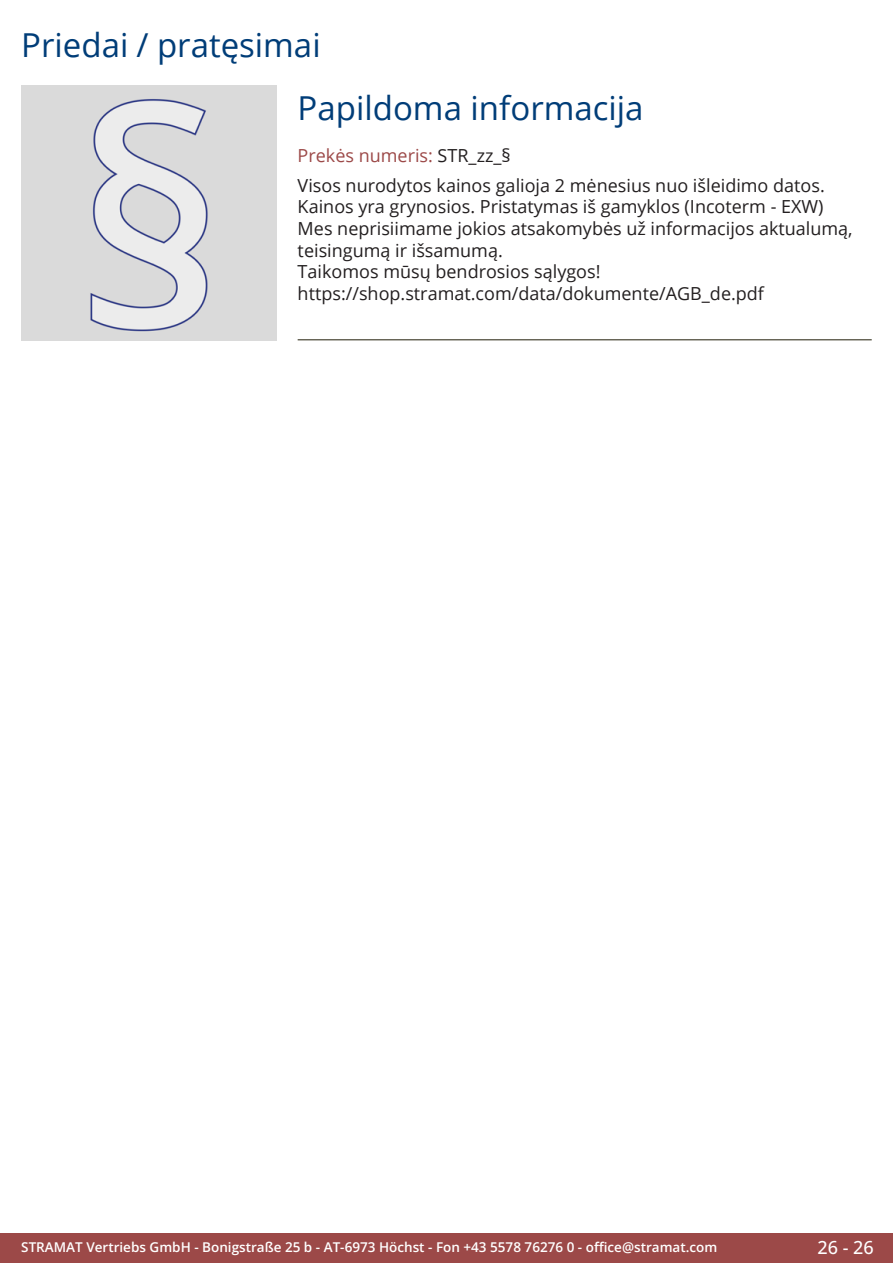
<style>
.page{position:relative;width:893px;height:1263px;background:#fff}
.page>*{position:absolute;margin:0;border:0;box-sizing:border-box;transform-origin:0 0}
.Produkttitel{font:33px "Open Sans";color:#003d78}
.RastTitel{font:33px "Open Sans";color:#003d78}
.Beschreibung_Text{font:18px/21.6px "Open Sans";color:#231f20}
.TechDaten_Überschrif{font:18px "Open Sans";color:#9c4948}
.t1{font:500 18px "Open Sans";color:#fff}
.t2{font:600 13.5px "Open Sans";color:#fff}
.s1{color:#231f20}
</style>
<div class="page">
<div style="left:0;top:1233px;width:893px;height:30px;background:#9c4948"></div>
<hr style="left:298px;top:340px;width:574px;height:1px;background:#201d08">
<img style="left:21px;top:85px;width:255px;height:255px">
<p class="RastTitel" style="left:21px;top:22px;width:301px">Priedai / pratęsimai</p>
<p class="Produkttitel" style="left:298px;top:86px;width:347px">Papildoma informacija</p>
<p class="TechDaten_Überschrif" style="left:298px;top:143px;width:215px">Prekės numeris: <span class="s1">STR_zz_§</span></p>
<p class="Beschreibung_Text" style="left:298px;top:174px;width:556px">Visos nurodytos kainos galioja 2 mėnesius nuo išleidimo datos.<br>Kainos yra grynosios. Pristatymas iš gamyklos (Incoterm - EXW)<br>Mes neprisiimame jokios atsakomybės už informacijos aktualumą, teisingumą ir išsamumą.<br>Taikomos mūsų bendrosios sąlygos! https://shop.stramat.com/data/dokumente/AGB_de.pdf</p>
<p class="t2" style="left:21px;top:1238px;width:698px">STRAMAT Vertriebs GmbH - Bonigstraße 25 b - AT-6973 Höchst - Fon +43 5578 76276 0 - office@stramat.com</p>
<p class="t1" style="left:817px;top:1234px;width:58px">26 - 26</p>
</div>
